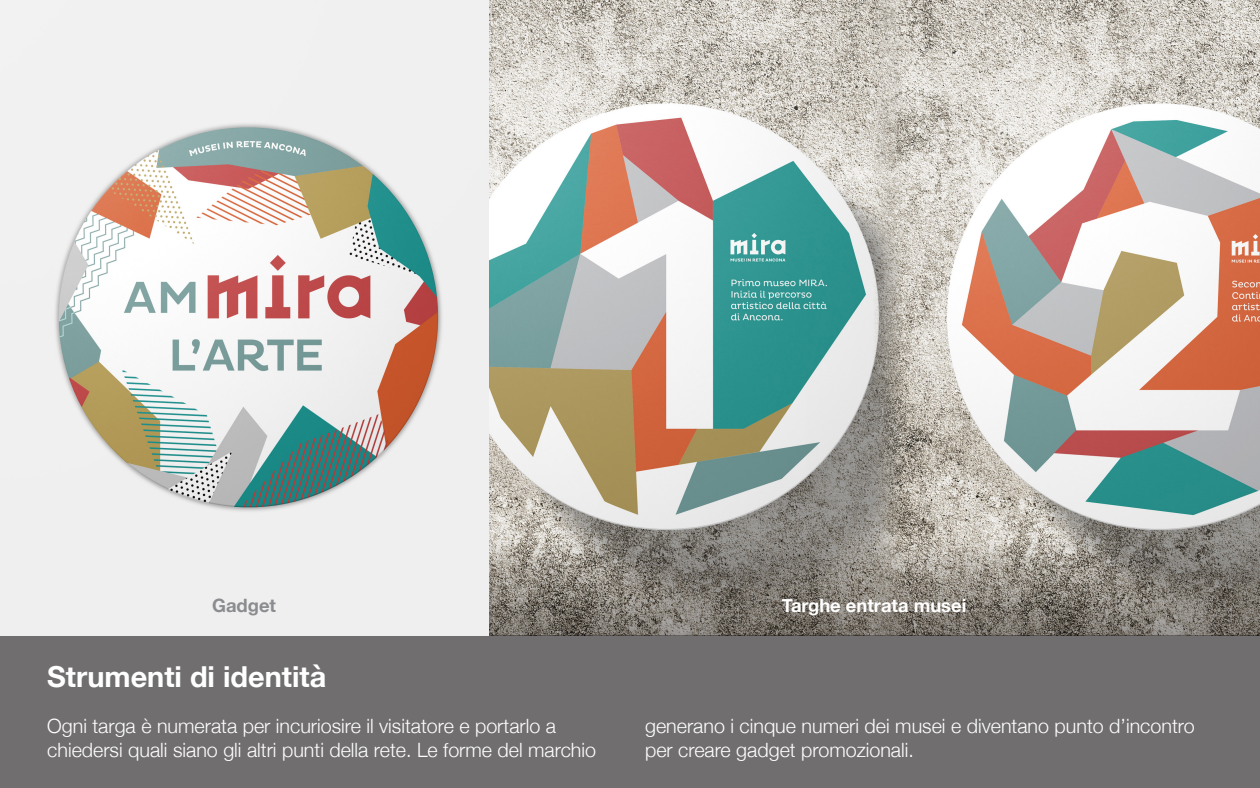
<style>
.page{position:relative;width:1260px;height:788px;background:#fff}
.page>*{position:absolute;margin:0;border:0;box-sizing:border-box;transform-origin:0 0}
.t1{font:700 28.88px "Helvetica Neue";color:#fff}
.t2{font:300 19.69px/23.6px "Helvetica Neue";color:#fff}
.t3{font:700 18.38px "Helvetica Neue";color:#fff}
.t4{font:700 18.38px "Helvetica Neue";color:#8a8c8f}
</style>
<div class="page">
<img style="left:0;top:0;width:806px;height:635px">
<img style="left:806px;top:0;width:454px;height:519px">
<svg style="left:488px;top:519px;width:772px;height:116px;background:#8b867e"></svg>
<div style="left:0;top:635px;width:1260px;height:153px;background:#706e6e"></div>
<p class="t4" style="left:212px;top:591px;width:65px">Gadget</p>
<p class="t3" style="left:782px;top:591px;width:186px">Targhe entrata musei</p>
<p class="t1" style="left:47px;top:654px;width:281px">Strumenti di identità</p>
<p class="t2" style="left:47px;top:712px;width:550px">Ogni targa è numerata per incuriosire il visitatore e portarlo a chiedersi quali siano gli altri punti della rete. Le forme del marchio</p>
<p class="t2" style="left:645px;top:712px;width:551px">generano i cinque numeri dei musei e diventano punto d’incontro per creare gadget promozionali.</p>
</div>
